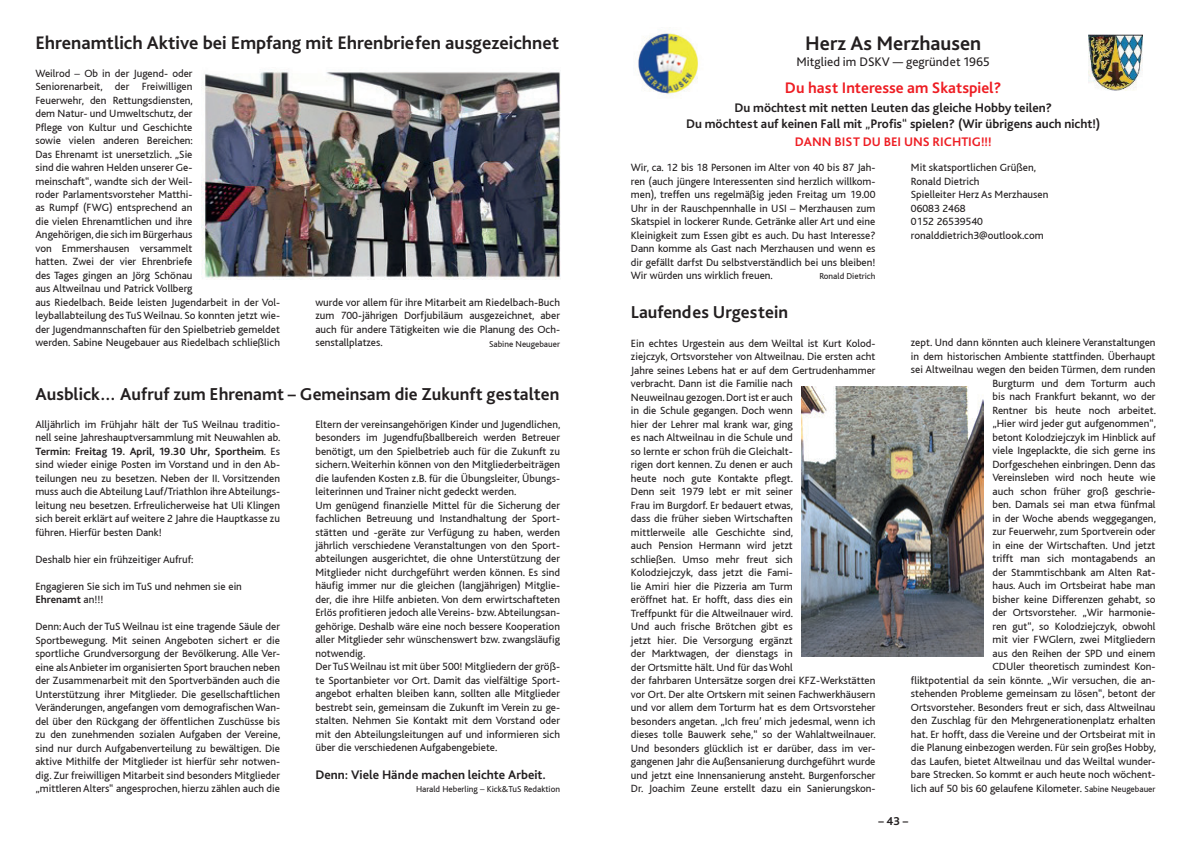
<style>
.page{position:relative;width:1191px;height:842px;background:#fff}
.page>*{position:absolute;margin:0;border:0;box-sizing:border-box;transform-origin:0 0}
.t1{font:700 20.5px "Bliss Pro";color:#231f20}
.t2{font:700 19px "Bliss Pro";color:#231f20}
.t3{font:700 18px "Bliss Pro";color:#231f20}
.t4{font:700 16px "Bliss Pro";color:#ee1d23}
.t5{font:700 13px/16px "Bliss Pro";color:#231f20;text-align:center}
.t6{font:13px "Bliss Pro";color:#231f20}
.t7{font:700 13px "Bliss Pro";color:#ee1d23}
.t8{font:700 12px "Bliss Pro";color:#231f20}
.t9{font:11px/13.5px "Bliss";color:#231f20}
.t10{font:700 11px "Bliss Pro";color:#231f20}
.t11{font:9px "Bliss";color:#231f20}
.s1{font-family:"Bliss";font-weight:400}
.s2{font-size:9px}
</style>
<div class="page">
<img style="left:201px;top:71px;width:359px;height:208px">
<img style="left:638px;top:33px;width:60px;height:63px">
<img style="left:1089px;top:35px;width:54px;height:55px">
<img style="left:801px;top:387px;width:183px;height:270px">
<h2 class="t2" style="left:35px;top:31px;width:525px">Ehrenamtlich Aktive bei Empfang mit Ehrenbriefen ausgezeichnet</h2>
<p class="t9" style="left:35px;top:66px;width:246px">Weilrod – Ob in der Jugend- oder<br>Seniorenarbeit, der Freiwilligen<br>Feuerwehr, den Rettungsdiensten,<br>dem Natur- und Umweltschutz, der<br>Pflege von Kultur und Geschichte<br>sowie vielen anderen Bereichen:<br>Das Ehrenamt ist unersetzlich. „Sie<br>sind die wahren Helden unserer Ge-<br>meinschaft“, wandte sich der Weil-<br>roder Parlamentsvorsteher Matthi-<br>as Rumpf (FWG) entsprechend an<br>die vielen Ehrenamtlichen und ihre<br>Angehörigen, die sich im Bürgerhaus<br>von Emmershausen versammelt<br>hatten. Zwei der vier Ehrenbriefe<br>des Tages gingen an Jörg Schönau<br>aus Altweilnau und Patrick Vollberg<br>aus Riedelbach. Beide leisten Jugendarbeit in der Vol&shy;leyballabteilung des TuS Weilnau. So konnten jetzt wie&shy;der Jugendmannschaften für den Spielbetrieb gemeldet werden. Sabine Neugebauer aus Riedelbach schließlich</p>
<p class="t9" style="left:315px;top:296px;width:246px;text-align:justify">wurde vor allem für ihre Mitarbeit am Riedelbach-Buch zum 700-jährigen Dorfjubiläum ausgezeichnet, aber auch für andere Tätigkeiten wie die Planung des Och&shy;senstallplatzes.</p>
<p class="t11" style="left:489px;top:339px;width:72px">Sabine Neugebauer</p>
<h3 class="t3" style="left:35px;top:383px;width:525px">Ausblick… Aufruf zum Ehrenamt – Gemeinsam die Zukunft gestalten</h3>
<p class="t9" style="left:35px;top:417px;width:246px">Alljährlich im Frühjahr hält der TuS Weilnau traditio&shy;nell seine Jahreshauptversammlung mit Neuwahlen ab.</p>
<p class="t10" style="left:35px;top:444px;width:246px">Termin: Freitag 19. April, 19.30 Uhr, Sportheim<span class="s1">. Es</span></p>
<p class="t9" style="left:35px;top:458px;width:246px;text-align:justify">sind wieder einige Posten im Vorstand und in den Ab&shy;teilungen neu zu besetzen. Neben der II. Vorsitzenden muss auch die Abteilung Lauf/Triathlon ihre Abteilungs&shy;leitung neu besetzen. Erfreulicherweise hat Uli Klingen sich bereit erklärt auf weitere 2 Jahre die Hauptkasse zu führen. Hierfür besten Dank!</p>
<p class="t9" style="left:35px;top:552px;width:160px">Deshalb hier ein frühzeitiger Aufruf:</p>
<p class="t9" style="left:35px;top:579px;width:208px">Engagieren Sie sich im TuS und nehmen sie ein</p>
<p class="t10" style="left:35px;top:593px;width:70px">Ehrenamt <span class="s1">an!!!</span></p>
<p class="t9" style="left:35px;top:620px;width:246px;text-align:justify">Denn: Auch der TuS Weilnau ist eine tragende Säule der Sportbewegung. Mit seinen Angeboten sichert er die sportliche Grundversorgung der Bevölkerung. Alle Ver&shy;eine als Anbieter im organisierten Sport brauchen neben der Zusammenarbeit mit den Sportverbänden auch die Unterstützung ihrer Mitglieder. Die gesellschaftlichen Veränderungen, angefangen vom demografischen Wan&shy;del über den Rückgang der öffentlichen Zuschüsse bis zu den zunehmenden sozialen Aufgaben der Vereine, sind nur durch Aufgabenverteilung zu bewältigen. Die aktive Mithilfe der Mitglieder ist hierfür sehr notwen&shy;dig. Zur freiwilligen Mitarbeit sind besonders Mitglieder „mittleren Alters“ angesprochen, hierzu zählen auch die</p>
<p class="t9" style="left:315px;top:417px;width:246px">Eltern der vereinsangehörigen Kinder und Jugendlichen, besonders im Jugendfußballbereich werden Betreuer benötigt, um den Spielbetrieb auch für die Zukunft zu sichern. Weiterhin können von den Mitgliederbeiträgen die laufenden Kosten z.B. für die Übungsleiter, Übungs&shy;leiterinnen und Trainer nicht gedeckt werden.<br>Um genügend finanzielle Mittel für die Sicherung der fachlichen Betreuung und Instandhaltung der Sport&shy;stätten und -geräte zur Verfügung zu haben, werden jährlich verschiedene Veranstaltungen von den Sport&shy;abteilungen ausgerichtet, die ohne Unterstützung der Mitglieder nicht durchgeführt werden können. Es sind häufig immer nur die gleichen (langjährigen) Mitglie&shy;der, die ihre Hilfe anbieten. Von dem erwirtschafteten Erlös profitieren jedoch alle Vereins- bzw. Abteilungsan&shy;gehörige. Deshalb wäre eine noch bessere Kooperation aller Mitglieder sehr wünschenswert bzw. zwangsläufig notwendig.<br>Der TuS Weilnau ist mit über 500! Mitgliedern der größ&shy;te Sportanbieter vor Ort. Damit das vielfältige Sport&shy;angebot erhalten bleiben kann, sollten alle Mitglieder bestrebt sein, gemeinsam die Zukunft im Verein zu ge&shy;stalten. Nehmen Sie Kontakt mit dem Vorstand oder mit den Abteilungsleitungen auf und informieren sich über die verschiedenen Aufgabengebiete.</p>
<p class="t5" style="left:315px;top:766px;width:232px">Denn: Viele Hände machen leichte Arbeit.</p>
<p class="t11" style="left:416px;top:784px;width:145px">Harald Heberling – Kick&amp;TuS Redaktion</p>
<h1 class="t1" style="left:805px;top:30px;width:177px">Herz As Merzhausen</h1>
<p class="t6" style="left:796px;top:54px;width:195px">Mitglied im DSKV — gegründet 1965</p>
<h3 class="t4" style="left:785px;top:78px;width:218px">Du hast Interesse am Skatspiel?</h3>
<p class="t5" style="left:686px;top:99px;width:416px">Du möchtest mit netten Leuten das gleiche Hobby teilen?<br>Du möchtest auf keinen Fall mit <span class="s1">„</span>Profis<span class="s1">“</span> spielen? (Wir übrigens auch nicht!)</p>
<p class="t7" style="left:795px;top:134px;width:198px">DANN BIST DU BEI UNS RICHTIG!!!</p>
<p class="t9" style="left:631px;top:161px;width:246px;text-align:justify">Wir, ca. 12 bis 18 Personen im Alter von 40 bis 87 Jah&shy;ren (auch jüngere Interessenten sind herzlich willkom&shy;men), treffen uns regelmäßig jeden Freitag um 19.00<br>Uhr in der Rauschpennhalle in USI – Merzhausen zum Skatspiel in lockerer Runde. Getränke aller Art und eine Kleinigkeit zum Essen gibt es auch. Du hast Interesse?<br>Dann komme als Gast nach Merzhausen und wenn es dir gefällt darfst Du selbstverständlich bei uns bleiben!<br>Wir würden uns wirklich freuen.</p>
<p class="t9" style="left:911px;top:161px;width:139px">Mit skatsportlichen Grüßen,<br>Ronald Dietrich<br>Spielleiter Herz As Merzhausen<br>06083 2468<br>0152 26539540 ronalddietrich3@outlook.com</p>
<p class="t11" style="left:819px;top:271px;width:58px">Ronald Dietrich</p>
<h3 class="t3" style="left:631px;top:300px;width:159px">Laufendes Urgestein</h3>
<p class="t9" style="left:631px;top:336px;width:246px">Ein echtes Urgestein aus dem Weiltal ist Kurt Kolod&shy;ziejczyk, Ortsvorsteher von Altweilnau. Die ersten acht Jahre seines Lebens hat er auf dem Gertrudenhammer verbracht. Dann ist die Familie nach<br>Neuweilnau gezogen. Dort ist er auch<br>in die Schule gegangen. Doch wenn<br>hier der Lehrer mal krank war, ging<br>es nach Altweilnau in die Schule und<br>so lernte er schon früh die Gleichalt-<br>rigen dort kennen. Zu denen er auch<br>heute noch gute Kontakte pflegt.<br>Denn seit 1979 lebt er mit seiner<br>Frau im Burgdorf. Er bedauert etwas,<br>dass die früher sieben Wirtschaften<br>mittlerweile alle Geschichte sind,<br>auch Pension Hermann wird jetzt<br>schließen. Umso mehr freut sich<br>Kolodziejczyk, dass jetzt die Fami-<br>lie Amiri hier die Pizzeria am Turm<br>eröffnet hat. Er hofft, dass dies ein<br>Treffpunkt für die Altweilnauer wird.<br>Und auch frische Brötchen gibt es<br>jetzt hier. Die Versorgung ergänzt<br>der Marktwagen, der dienstags in<br>der Ortsmitte hält. Und für das Wohl<br>der fahrbaren Untersätze sorgen drei KFZ-Werkstätten vor Ort. Der alte Ortskern mit seinen Fachwerkhäusern und vor allem dem Torturm hat es dem Ortsvorsteher besonders angetan. „Ich freu’ mich jedesmal, wenn ich dieses tolle Bauwerk sehe,“ so der Wahlaltweilnauer.<br>Und besonders glücklich ist er darüber, dass im ver&shy;gangenen Jahr die Außensanierung durchgeführt wurde und jetzt eine Innensanierung ansteht. Burgenforscher Dr. Joachim Zeune erstellt dazu ein Sanierungskon-</p>
<p class="t9" style="left:911px;top:336px;width:246px;text-align:right">zept. Und dann könnten auch kleinere Veranstaltungen in dem historischen Ambiente stattfinden. Überhaupt sei Altweilnau wegen den beiden Türmen, dem runden Burgturm und dem Torturm auch<br>bis nach Frankfurt bekannt, wo der<br>Rentner bis heute noch arbeitet.<br>„Hier wird jeder gut aufgenommen“,<br>betont Kolodziejczyk im Hinblick auf<br>viele Ingeplackte, die sich gerne ins<br>Dorfgeschehen einbringen. Denn das<br>Vereinsleben wird noch heute wie<br>auch schon früher groß geschrie-<br>ben. Damals sei man etwa fünfmal<br>in der Woche abends weggegangen,<br>zur Feuerwehr, zum Sportverein oder<br>in eine der Wirtschaften. Und jetzt<br>trifft man sich montagabends an<br>der Stammtischbank am Alten Rat-<br>haus. Auch im Ortsbeirat habe man<br>bisher keine Differenzen gehabt, so<br>der Ortsvorsteher. „Wir harmonie-<br>ren gut“, so Kolodziejczyk, obwohl<br>mit vier FWGlern, zwei Mitgliedern<br>aus den Reihen der SPD und einem<br>CDUler theoretisch zumindest Kon-<br>fliktpotential da sein könnte. „Wir versuchen, die an&shy;stehenden Probleme gemeinsam zu lösen“, betont der Ortsvorsteher. Besonders freut er sich, dass Altweilnau den Zuschlag für den Mehrgenerationenplatz erhalten hat. Er hofft, dass die Vereine und der Ortsbeirat mit in die Planung einbezogen werden. Für sein großes Hobby, das Laufen, bietet Altweilnau und das Weiltal wunder&shy;bare Strecken. So kommt er auch heute noch wöchent&shy;lich auf 50 bis 60 gelaufene Kilometer. <span class="s2">Sabine Neugebauer</span></p>
<p class="t8" style="left:878px;top:813px;width:31px">– 43 –</p>
</div>
